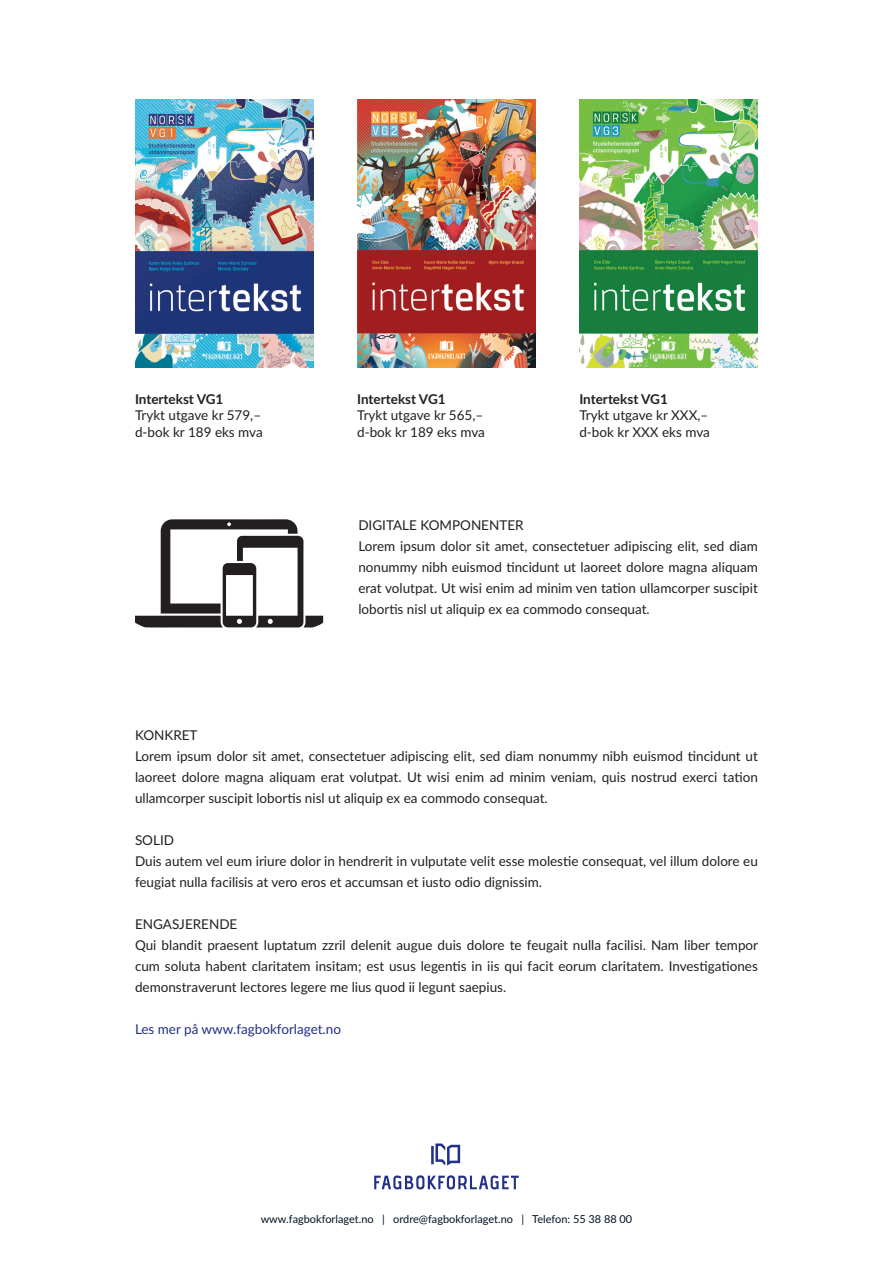
<style>
.page{position:relative;width:893px;height:1263px;background:#fff}
.page>*{position:absolute;margin:0;border:0;box-sizing:border-box;transform-origin:0 0}
.t1{font:13.5px/21px "Lato";color:#231f20}
.t2{font:700 13.5px "Lato";color:#231f20}
.t3{font:13.5px "Lato";color:#223187}
.t4{font:10.95px "Lato";color:#001322}
</style>
<div class="page">
<img style="left:135px;top:99px;width:179px;height:268px">
<img style="left:357px;top:99px;width:179px;height:268px">
<img style="left:579px;top:99px;width:179px;height:268px">
<svg style="left:135px;top:519px;width:188px;height:108px"></svg>
<svg style="left:374px;top:1143px;width:145px;height:46px"></svg>
<p class="t2" style="left:135px;top:389px;width:90px">Intertekst VG1</p>
<p class="t1" style="left:135px;top:407px;width:129px;line-height:16.2px">Trykt utgave kr 579,– d-bok kr 189 eks mva</p>
<p class="t2" style="left:357px;top:389px;width:90px">Intertekst VG1</p>
<p class="t1" style="left:357px;top:407px;width:129px;line-height:16.2px">Trykt utgave kr 565,– d-bok kr 189 eks mva</p>
<p class="t2" style="left:579px;top:389px;width:90px">Intertekst VG1</p>
<p class="t1" style="left:579px;top:407px;width:132px;line-height:16.2px">Trykt utgave kr XXX,– d-bok kr XXX eks mva</p>
<p class="t1" style="left:358px;top:514px;width:401px">DIGITALE KOMPONENTER<br>Lorem ipsum dolor sit amet, consectetuer adipiscing elit, sed diam nonummy nibh euismod tincidunt ut laoreet dolore magna aliquam erat volutpat. Ut wisi enim ad minim ven tation ullamcorper suscipit lobortis nisl ut aliquip ex ea commodo consequat.</p>
<p class="t1" style="left:135px;top:724px;width:624px">KONKRET<br>Lorem ipsum dolor sit amet, consectetuer adipiscing elit, sed diam nonummy nibh euismod tincidunt ut laoreet dolore magna aliquam erat volutpat. Ut wisi enim ad minim veniam, quis nostrud exerci tation ullamcorper suscipit lobortis nisl ut aliquip ex ea commodo consequat.</p>
<p class="t1" style="left:135px;top:829px;width:624px">SOLID<br>Duis autem vel eum iriure dolor in hendrerit in vulputate velit esse molestie consequat, vel illum dolore eu feugiat nulla facilisis at vero eros et accumsan et iusto odio dignissim.</p>
<p class="t1" style="left:135px;top:913px;width:625px">ENGASJERENDE<br>Qui blandit praesent luptatum zzril delenit augue duis dolore te feugait nulla facilisi. Nam liber tempor cum soluta habent claritatem insitam; est usus legentis in iis qui facit eorum claritatem. Investigationes demonstraverunt lectores legere me lius quod ii legunt saepius.</p>
<p class="t3" style="left:135px;top:1019px;width:208px">Les mer på www.fagbokforlaget.no</p>
<p class="t4" style="left:261px;top:1211px;width:373px">www.fagbokforlaget.no | ordre@fagbokforlaget.no | Telefon: 55 38 88 00</p>
</div>
